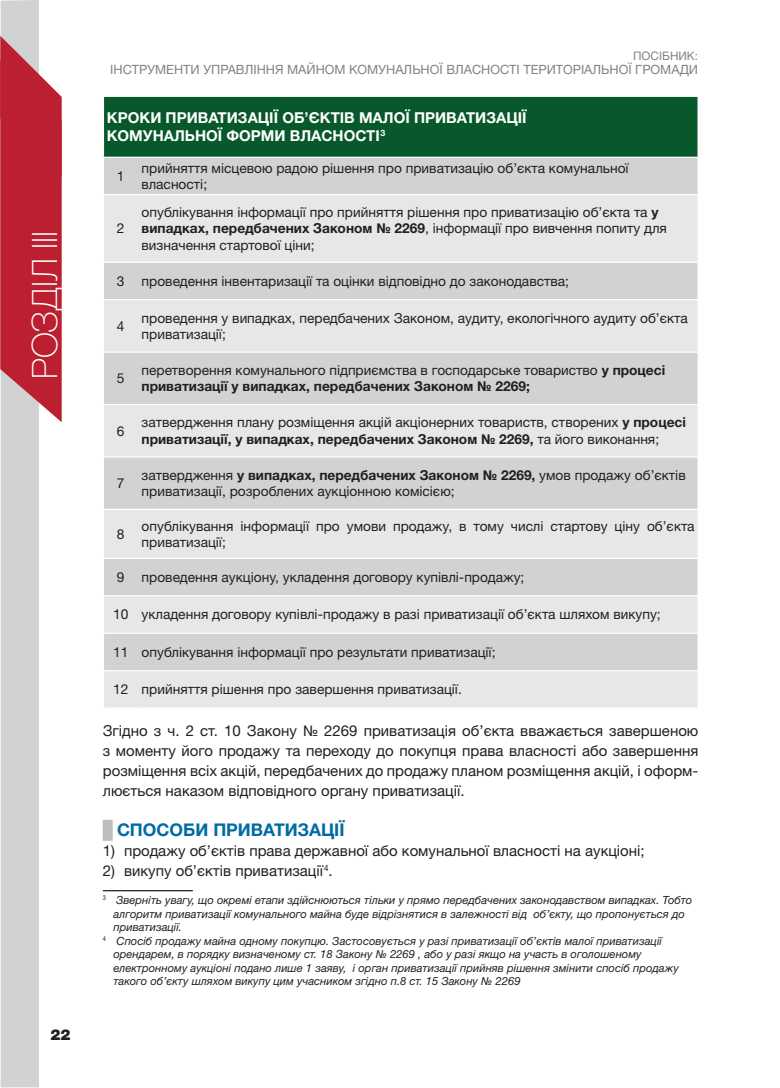
<style>
.page{position:relative;width:780px;height:1088px;background:#fff}
.page>*{position:absolute;margin:0;border:0;box-sizing:border-box;transform-origin:0 0}
.t1{font:100 35px "Helvetica Neue LTW1 G";color:#fff}
.t2{font:700 17.5px "Helvetica Neue LTW1 G";color:#006ba3}
.t3{font:15px/20px "Helvetica Neue LTW1 G";color:#231f20;text-align:justify}
.t4{font:700 15px/18px "Helvetica Neue LTW1 G";color:#fff}
.t5{font:900 15px "Helvetica Neue LTW1 G";color:#231f20}
.t6{font:13.75px/16.5px "Helvetica Neue LTW1 G";color:#231f20}
.t7{font:12.75px "Helvetica Neue LTW1 G";color:#808285}
.t8{font:11.75px "Helvetica Neue LTW1 G";color:#808285}
.t9{font:italic 11.25px "Helvetica Neue LTW1 G";color:#231f20}
.s1{font-weight:700}
</style>
<div class="page">
<div style="left:1px;top:0;width:38px;height:1087px;background:#d1d2d4"></div>
<svg style="left:0;top:36px;width:62px;height:386px;background:#c23d4b"></svg>
<div style="left:103px;top:820px;width:10px;height:21px;background:#bcbdc0"></div>
<div style="left:103px;top:96px;width:595px;height:61px;background:#07582b"></div>
<div style="left:104px;top:158px;width:593px;height:36px;background:#d1d2d4"></div>
<svg style="left:104px;top:195px;width:593px;height:512px;background:#dddee0"></svg>
<hr style="left:103px;top:96px;width:35px;height:1px;background:#fff">
<hr style="left:103px;top:97px;width:1px;height:60px;background:#fff">
<hr style="left:138px;top:96px;width:560px;height:1px;background:#fff">
<hr style="left:697px;top:97px;width:1px;height:60px;background:#fff">
<hr style="left:103px;top:262px;width:35px;height:1px;background:#fff">
<hr style="left:138px;top:262px;width:560px;height:1px;background:#fff">
<hr style="left:103px;top:299px;width:35px;height:1px;background:#fff">
<hr style="left:138px;top:299px;width:560px;height:1px;background:#fff">
<hr style="left:103px;top:351px;width:35px;height:2px;background:#fff">
<hr style="left:138px;top:351px;width:560px;height:2px;background:#fff">
<hr style="left:103px;top:404px;width:35px;height:1px;background:#fff">
<hr style="left:138px;top:404px;width:560px;height:1px;background:#fff">
<hr style="left:103px;top:456px;width:35px;height:2px;background:#fff">
<hr style="left:138px;top:456px;width:560px;height:2px;background:#fff">
<hr style="left:103px;top:509px;width:35px;height:1px;background:#fff">
<hr style="left:138px;top:509px;width:560px;height:1px;background:#fff">
<hr style="left:103px;top:558px;width:35px;height:1px;background:#fff">
<hr style="left:138px;top:558px;width:560px;height:1px;background:#fff">
<hr style="left:103px;top:595px;width:35px;height:1px;background:#fff">
<hr style="left:138px;top:595px;width:560px;height:1px;background:#fff">
<hr style="left:103px;top:633px;width:35px;height:1px;background:#fff">
<hr style="left:138px;top:633px;width:560px;height:1px;background:#fff">
<hr style="left:103px;top:670px;width:35px;height:1px;background:#fff">
<hr style="left:138px;top:670px;width:560px;height:1px;background:#fff">
<hr style="left:103px;top:890px;width:90px;height:1px;background:#231f20">
<h1 class="t1" style="left:24px;top:379px;width:150px;rotate:-90deg">РОЗДІЛ III</h1>
<p class="t5" style="left:51px;top:1025px;width:22px">22</p>
<p class="t8" style="left:633px;top:49px;width:66px">ПОСІБНИК:</p>
<p class="t7" style="left:110px;top:62px;width:589px">ІНСТРУМЕНТИ УПРАВЛІННЯ МАЙНОМ КОМУНАЛЬНОЇ ВЛАСНОСТІ ТЕРИТОРІАЛЬНОЇ ГРОМАДИ</p>
<p class="t4" style="left:107px;top:109px;width:421px">КРОКИ ПРИВАТИЗАЦІЇ ОБ’ЄКТІВ МАЛОЇ ПРИВАТИЗАЦІЇ<br>КОМУНАЛЬНОЇ ФОРМИ ВЛАСНОСТІ<sup>3</sup></p>
<p class="t6" style="left:117px;top:168px;width:9px">1</p>
<p class="t6" style="left:141px;top:159px;width:488px">прийняття місцевою радою рішення про приватизацію об’єкта комунальної власності;</p>
<p class="t6" style="left:117px;top:220px;width:9px">2</p>
<p class="t6" style="left:141px;top:204px;width:526px">опублікування інформації про прийняття рішення про приватизацію об’єкта та <span class="s1">у випадках, передбачених Законом № 2269</span>, інформації про вивчення попиту для визначення стартової ціни;</p>
<p class="t6" style="left:117px;top:273px;width:453px">3 проведення інвентаризації та оцінки відповідно до законодавства;</p>
<p class="t6" style="left:117px;top:317px;width:9px">4</p>
<p class="t6" style="left:141px;top:309px;width:547px">проведення у випадках, передбачених Законом, аудиту, екологічного аудиту об’єкта приватизації;</p>
<p class="t6" style="left:117px;top:370px;width:9px">5</p>
<p class="t6" style="left:141px;top:362px;width:525px">перетворення комунального підприємства в господарське товариство <span class="s1">у процесі приватизації у випадках, передбачених Законом № 2269;</span></p>
<p class="t6" style="left:117px;top:422px;width:9px">6</p>
<p class="t6" style="left:141px;top:414px;width:546px">затвердження плану розміщення акцій акціонерних товариств, створених <span class="s1">у процесі приватизації, у випадках, передбачених Законом № 2269,</span> та його виконання;</p>
<p class="t6" style="left:117px;top:475px;width:9px">7</p>
<p class="t6" style="left:141px;top:467px;width:545px">затвердження <span class="s1">у випадках, передбачених Законом № 2269,</span> умов продажу об’єктів приватизації, розроблених аукціонною комісією;</p>
<p class="t6" style="left:117px;top:526px;width:9px">8</p>
<p class="t6" style="left:141px;top:517px;width:554px">опублікування інформації про умови продажу, в тому числі стартову ціну об’єкта приватизації;</p>
<p class="t6" style="left:117px;top:569px;width:409px">9 проведення аукціону, укладення договору купівлі-продажу;</p>
<p class="t6" style="left:113px;top:606px;width:549px">10 укладення договору купівлі-продажу в разі приватизації об’єкта шляхом викупу;</p>
<p class="t6" style="left:113px;top:644px;width:384px">11 опублікування інформації про результати приватизації;</p>
<p class="t6" style="left:113px;top:681px;width:350px">12 прийняття рішення про завершення приватизації.</p>
<p class="t3" style="left:103px;top:720px;width:597px">Згідно з ч. 2 ст. 10 Закону № 2269 приватизація об’єкта вважається завершеною з моменту його продажу та переходу до покупця права власності або завершення розміщення всіх акцій, передбачених до продажу планом розміщення акцій, і оформ&shy;люється наказом відповідного органу приватизації.</p>
<p class="t2" style="left:117px;top:819px;width:229px">СПОСОБИ ПРИВАТИЗАЦІЇ</p>
<p class="t3" style="left:103px;top:840px;width:543px">1) продажу об’єктів права державної або комунальної власності на аукціоні;</p>
<p class="t3" style="left:103px;top:860px;width:231px">2) викупу об’єктів приватизації<sup>4</sup>.</p>
<p class="t9" style="left:103px;top:893px;width:591px"><sup>3</sup> Зверніть увагу, що окремі етапи здійснюються тільки у прямо передбачених законодавством випадках. Тобто</p>
<p class="t9" style="left:113px;top:907px;width:573px">алгоритм приватизації комунального майна буде відрізнятися в залежності від об’єкту, що пропонується до</p>
<p class="t9" style="left:113px;top:920px;width:70px">приватизації.</p>
<p class="t9" style="left:103px;top:934px;width:560px"><sup>4</sup> Спосіб продажу майна одному покупцю. Застосовується у разі приватизації об’єктів малої приватизації</p>
<p class="t9" style="left:113px;top:947px;width:529px">орендарем, в порядку визначеному ст. 18 Закону № 2269 , або у разі якщо на участь в оголошеному</p>
<p class="t9" style="left:113px;top:961px;width:567px">електронному аукціоні подано лише 1 заяву, і орган приватизації прийняв рішення змінити спосіб продажу</p>
<p class="t9" style="left:113px;top:974px;width:408px">такого об’єкту шляхом викупу цим учасником згідно п.8 ст. 15 Закону № 2269</p>
</div>
